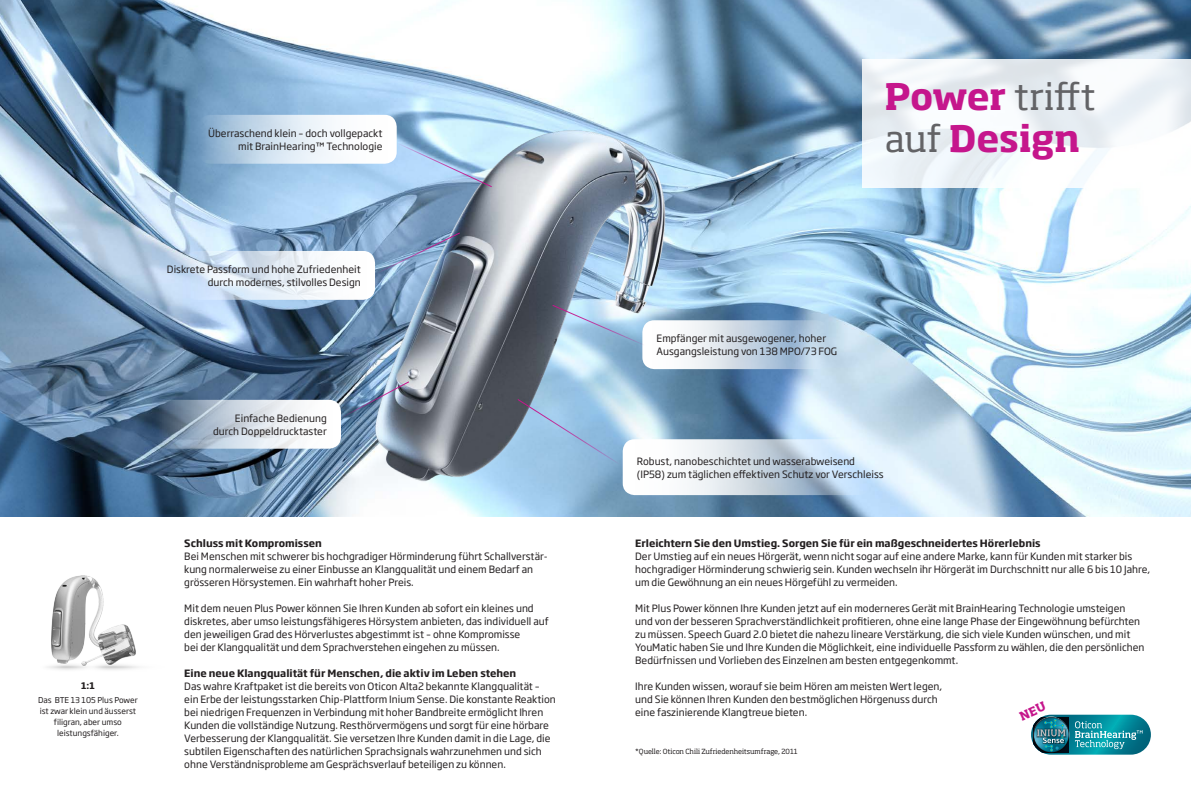
<style>
.page{position:relative;width:1191px;height:794px;background:#fff}
.page>*{position:absolute;margin:0;border:0;box-sizing:border-box;transform-origin:0 0}
.t1{font:700 36px/42px "Soho Pro";color:#c5168c}
.t2{font:10px/13px "Soho Gothic Pro";color:#231f20}
.t3{font:700 10px "Soho Gothic Pro";color:#231f20}
.t4{font:700 9px "Soho Gothic Pro";color:#231f20}
.t5{font:8px/11px "Soho Gothic Pro";color:#231f20;text-align:center}
.t6{font:7px "Soho Pro";letter-spacing:-.005em;color:#231f20}
.s1{font-weight:400;color:#636366}
</style>
<div class="page">
<img style="left:0;top:0;width:1191px;height:516px">
<svg style="left:862px;top:59px;width:329px;height:128px;fill:#f2f7fb"></svg>
<svg style="left:198px;top:115px;width:199px;height:49px;background:#b5cde2"></svg>
<svg style="left:184px;top:251px;width:191px;height:49px;background:#d8e5f2"></svg>
<svg style="left:642px;top:320px;width:186px;height:49px;background:#b5cade"></svg>
<svg style="left:622px;top:439px;width:248px;height:56px;background:#c3d5e4"></svg>
<svg style="left:155px;top:400px;width:186px;height:49px;background:#b3bfcc"></svg>
<img style="left:300px;top:29px;width:432px;height:487px">
<svg style="left:551px;top:304px;width:95px;height:42px;background:#a6c1d8"></svg>
<svg style="left:516px;top:398px;width:105px;height:67px;background:#97bddd"></svg>
<svg style="left:396px;top:142px;width:97px;height:46px;background:#aacae7"></svg>
<svg style="left:375px;top:232px;width:86px;height:43px;background:#7a96b7"></svg>
<img style="left:340px;top:380px;width:70px;height:39px">
<svg style="left:1031px;top:714px;width:119px;height:40px"></svg>
<img style="left:47px;top:575px;width:92px;height:95px">
<img style="left:1031px;top:714px;width:111px;height:41px">
<p class="t2" style="left:208px;top:126px;width:176px;text-align:right">Überraschend klein – doch vollgepackt mit BrainHearing™ Technologie</p>
<p class="t2" style="left:167px;top:262px;width:195px;text-align:right">Diskrete Passform und hohe Zufriedenheit durch modernes, stilvolles Design</p>
<p class="t4" style="left:81px;top:678px;width:15px">1:1</p>
<p class="t5" style="left:38px;top:694px;width:101px">Das BTE 13 105 Plus Power ist zwar klein und äusserst filigran, aber umso leistungsfähiger.</p>
<p class="t2" style="left:213px;top:411px;width:115px;text-align:right">Einfache Bedienung durch Doppeldrucktaster</p>
<p class="t3" style="left:184px;top:535px;width:139px">Schluss mit Kompromissen</p>
<p class="t2" style="left:184px;top:549px;width:365px">Bei Menschen mit schwerer bis hochgradiger Hörminderung führt Schallverstär&shy;kung normalerweise zu einer Einbusse an Klangqualität und einem Bedarf an grösseren Hörsystemen. Ein wahrhaft hoher Preis.</p>
<p class="t2" style="left:184px;top:601px;width:366px">Mit dem neuen Plus Power können Sie Ihren Kunden ab sofort ein kleines und diskretes, aber umso leistungsfähigeres Hörsystem anbieten, das individuell auf den jeweiligen Grad des Hörverlustes abgestimmt ist – ohne Kompromisse<br>bei der Klangqualität und dem Sprachverstehen eingehen zu müssen.</p>
<p class="t3" style="left:184px;top:665px;width:333px">Eine neue Klangqualität für Menschen, die aktiv im Leben stehen</p>
<p class="t2" style="left:184px;top:679px;width:373px">Das wahre Kraftpaket ist die bereits von Oticon Alta2 bekannte Klangqualität – ein Erbe der leistungsstarken Chip-Plattform Inium Sense. Die konstante Reaktion bei niedrigen Frequenzen in Verbindung mit hoher Bandbreite ermöglicht Ihren Kunden die vollständige Nutzung. Resthörvermögens und sorgt für eine hörbare Verbesserung der Klangqualität. Sie versetzen Ihre Kunden damit in die Lage, die subtilen Eigenschaften des natürlichen Sprachsignals wahrzunehmen und sich ohne Verständnisprobleme am Gesprächsverlauf beteiligen zu können.</p>
<h1 class="t1" style="left:884px;top:73px;width:213px">Power <span class="s1">trifft auf</span> Design</h1>
<p class="t2" style="left:656px;top:331px;width:182px">Empfänger mit ausgewogener, hoher<br>Ausgangsleistung von 138 MPO/73 FOG</p>
<p class="t2" style="left:637px;top:454px;width:248px">Robust, nanobeschichtet und wasserabweisend (IP58) zum täglichen effektiven Schutz vor Verschleiss</p>
<p class="t3" style="left:635px;top:535px;width:407px">Erleichtern Sie den Umstieg. Sorgen Sie für ein maßgeschneidertes Hörerlebnis</p>
<p class="t2" style="left:635px;top:549px;width:516px">Der Umstieg auf ein neues Hörgerät, wenn nicht sogar auf eine andere Marke, kann für Kunden mit starker bis hochgradiger Hörminderung schwierig sein. Kunden wechseln ihr Hörgerät im Durchschnitt nur alle 6 bis 10 Jahre, um die Gewöhnung an ein neues Hörgefühl zu vermeiden.</p>
<p class="t2" style="left:635px;top:601px;width:511px">Mit Plus Power können Ihre Kunden jetzt auf ein moderneres Gerät mit BrainHearing Technologie umsteigen und von der besseren Sprachverständlichkeit profitieren, ohne eine lange Phase der Eingewöhnung befürchten zu müssen. Speech Guard 2.0 bietet die nahezu lineare Verstärkung, die sich viele Kunden wünschen, und mit YouMatic haben Sie und Ihre Kunden die Möglichkeit, eine individuelle Passform zu wählen, die den persönlichen Bedürfnissen und Vorlieben des Einzelnen am besten entgegenkommt.</p>
<p class="t2" style="left:635px;top:679px;width:308px">Ihre Kunden wissen, worauf sie beim Hören am meisten Wert legen, und Sie können Ihren Kunden den bestmöglichen Hörgenuss durch eine faszinierende Klangtreue bieten.</p>
<p class="t6" style="left:635px;top:747px;width:164px">*Quelle: Oticon Chili Zufriedenheitsumfrage, 2011</p>
</div>
